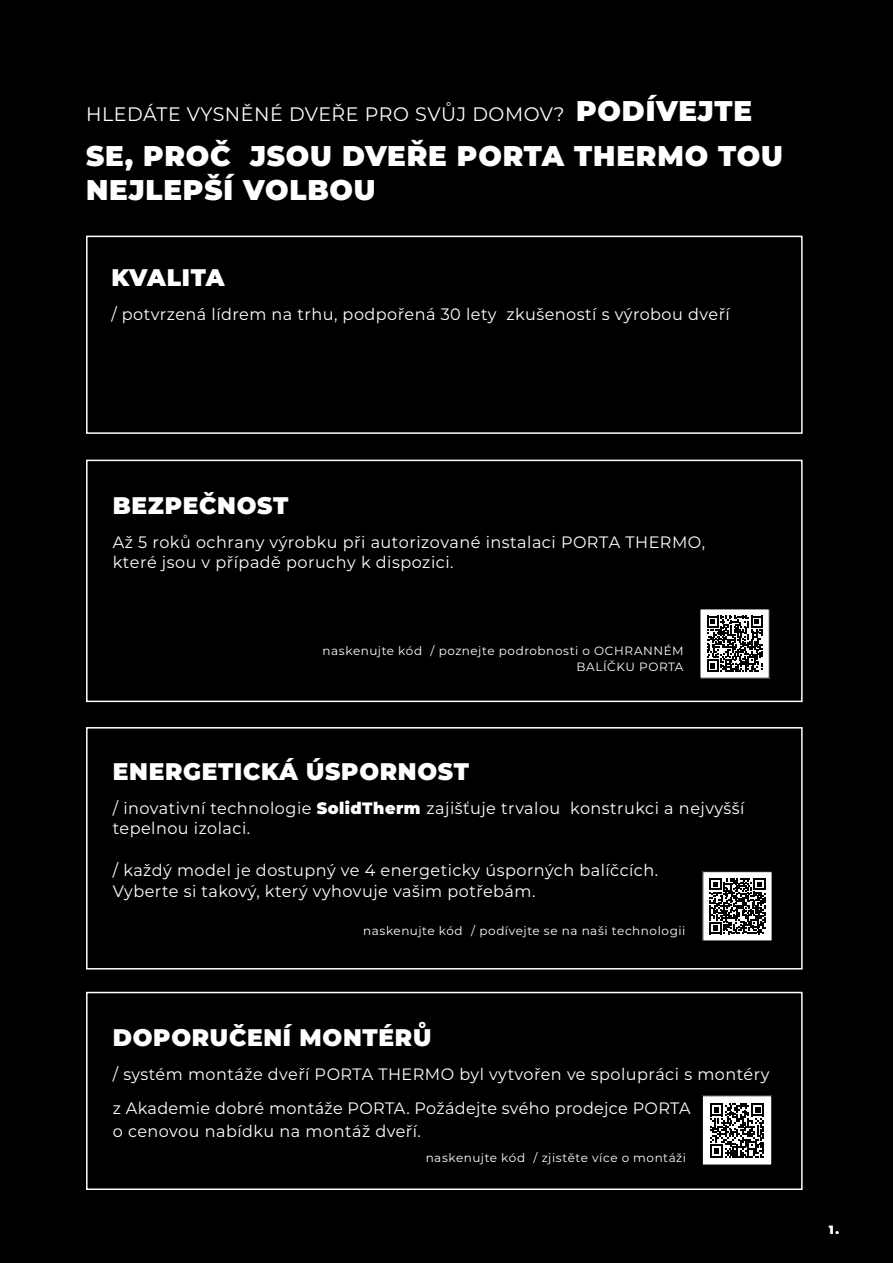
<style>
.page{position:relative;width:893px;height:1263px;background:#000}
.page>*{position:absolute;margin:0;border:0;box-sizing:border-box;transform-origin:0 0}
.t1{font:900 28.5px/34.2px "Montserrat";letter-spacing:.03em;color:#fff}
.t2{font:900 24px "Montserrat";letter-spacing:.03em;color:#fff}
.t3{font:19.5px "Montserrat";letter-spacing:.03em;color:#fff}
.t4{font:16.5px/19.8px "Montserrat";letter-spacing:.03em;color:#fff}
.t5{font:12px/16.5px "Montserrat";letter-spacing:.045em;color:#fff;text-align:right}
.t6{font:900 12px "Montserrat";color:#fff}
.s1{font-weight:900;font-size:28.5px}
.s2{font-weight:900}
</style>
<div class="page">
<div style="left:86px;top:236px;width:717px;height:198px;border:2px solid #fff"></div>
<div style="left:86px;top:460px;width:717px;height:242px;border:2px solid #fff"></div>
<div style="left:86px;top:727px;width:717px;height:242px;border:2px solid #fff"></div>
<div style="left:86px;top:992px;width:717px;height:198px;border:2px solid #fff"></div>
<div style="left:703px;top:872px;width:69px;height:69px;background:#fff"></div>
<svg style="left:710px;top:878px;width:55px;height:56px"></svg>
<div style="left:700px;top:609px;width:69px;height:69px;background:#fff"></div>
<svg style="left:707px;top:616px;width:55px;height:55px"></svg>
<div style="left:700px;top:608px;width:70px;height:71px;border:1px solid #000"></div>
<div style="left:702px;top:1096px;width:70px;height:69px;background:#fff"></div>
<svg style="left:710px;top:1103px;width:54px;height:54px"></svg>
<div style="left:702px;top:1095px;width:70px;height:70px;border:1px solid #000"></div>
<p class="t3" style="left:86px;top:100px;width:667px">HLEDÁTE VYSNĚNÉ DVEŘE PRO SVŮJ DOMOV? <span class="s1">PODÍVEJTE</span></p>
<h1 class="t1" style="left:86px;top:137px;width:698px">SE, PROČ JSOU DVEŘE PORTA THERMO TOU<br>NEJLEPŠÍ VOLBOU</h1>
<h2 class="t2" style="left:111px;top:259px;width:115px">KVALITA</h2>
<p class="t4" style="left:111px;top:303px;width:620px">/ potvrzená lídrem na trhu, podpořená 30 lety zkušeností s výrobou dveří</p>
<h2 class="t2" style="left:113px;top:488px;width:177px">BEZPEČNOST</h2>
<p class="t4" style="left:113px;top:532px;width:594px">Až 5 roků ochrany výrobku při autorizované instalaci PORTA THERMO, které jsou v případě poruchy k dispozici.</p>
<p class="t5" style="left:323px;top:642px;width:362px">naskenujte kód / poznejte podrobnosti o OCHRANNÉM<br>BALÍČKU PORTA</p>
<h2 class="t2" style="left:113px;top:753px;width:358px">ENERGETICKÁ ÚSPORNOST</h2>
<p class="t4" style="left:113px;top:797px;width:633px">/ inovativní technologie <span class="s2">SolidTherm</span> zajišťuje trvalou konstrukci a nejvyšší tepelnou izolaci.</p>
<p class="t4" style="left:113px;top:859px;width:547px;line-height:21.1px">/ každý model je dostupný ve 4 energeticky úsporných balíčcích.<br>Vyberte si takový, který vyhovuje vašim potřebám.</p>
<p class="t5" style="left:363px;top:922px;width:323px">naskenujte kód / podívejte se na naši technologii</p>
<h2 class="t2" style="left:113px;top:1019px;width:320px">DOPORUČENÍ MONTÉRŮ</h2>
<p class="t4" style="left:113px;top:1056px;width:658px;line-height:33.9px">/ systém montáže dveří PORTA THERMO byl vytvořen ve spolupráci s montéry z Akademie dobré montáže PORTA. Požádejte svého prodejce PORTA</p>
<p class="t4" style="left:113px;top:1121px;width:310px">o cenovou nabídku na montáž dveří.</p>
<p class="t5" style="left:426px;top:1149px;width:262px">naskenujte kód / zjistěte více o montáži</p>
<p class="t6" style="left:829px;top:1220px;width:12px">1.</p>
</div>
